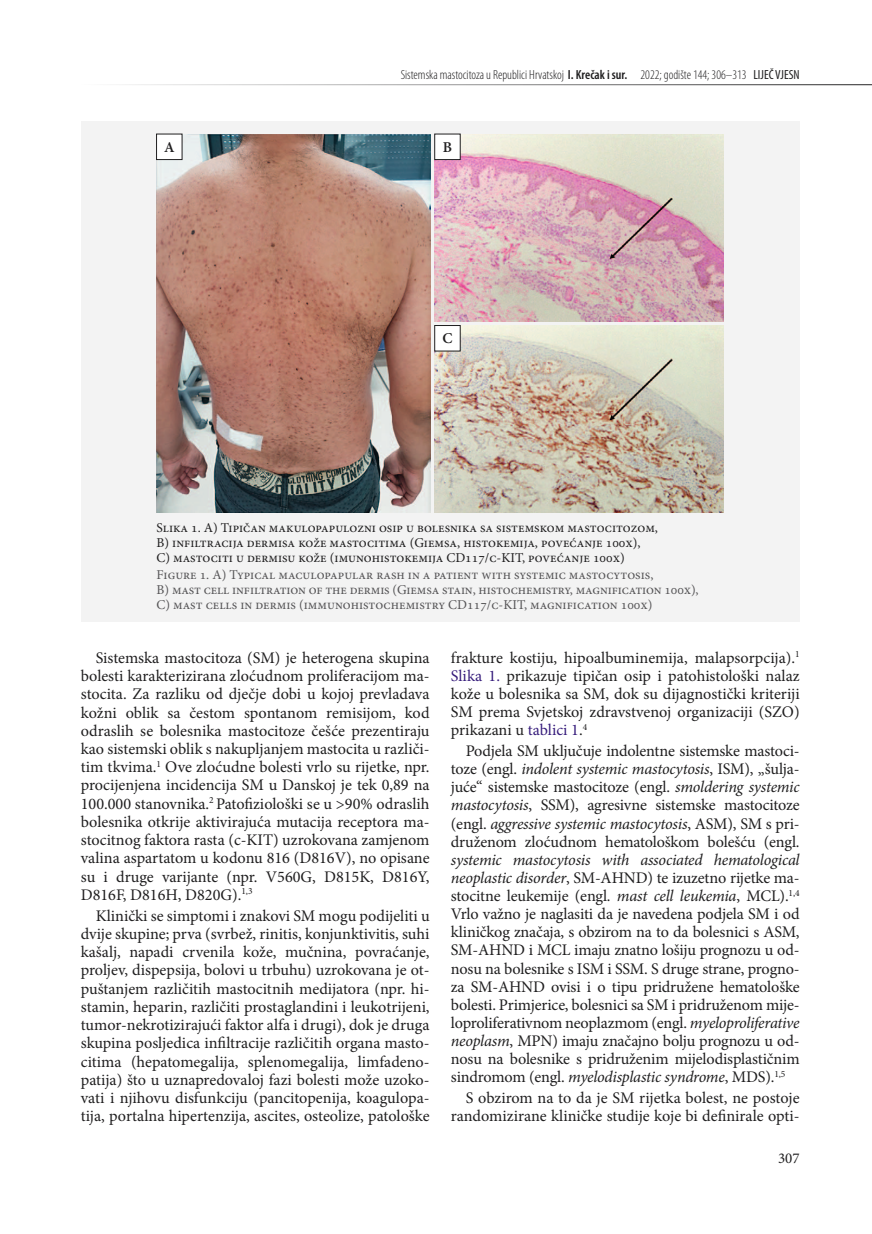
<style>
.page{position:relative;width:872px;height:1234px;background:#fff}
.page>*{position:absolute;margin:0;border:0;box-sizing:border-box;transform-origin:0 0}
.t1{font:16.2px/18.1px "Minion Pro";color:#1f1e1f;text-align:justify}
.t2{font:15px "Minion Pro";color:#1f1e1f}
.t3{font:600 15px "Minion Pro";color:#1f1e1f}
.t4{font:13.5px/15px "Minion Pro";letter-spacing:-.005em;color:#565557}
.t5{font:13.5px/15px "Minion Pro";color:#1f1e1f}
.t6{font:300 condensed 13.2px "Myriad Pro";color:#1f1e1f}
.s1{font-weight:600}
.s2{font-weight:400}
.s3{color:#371d7c}
.s4{font-style:italic}
</style>
<div class="page">
<hr style="left:81px;top:84px;width:791px;height:1px;background:#1f1e1f">
<div style="left:81px;top:121px;width:718px;height:500px;background:#f3f3f3"></div>
<img style="left:156px;top:134px;width:274px;height:378px">
<img style="left:435px;top:134px;width:289px;height:187px">
<img style="left:435px;top:325px;width:289px;height:187px">
<div style="left:435px;top:134px;width:25px;height:25px;background:#fff"></div>
<div style="left:434px;top:134px;width:26px;height:26px;border:1px solid #1f1e1f"></div>
<div style="left:435px;top:325px;width:25px;height:26px;background:#fff"></div>
<div style="left:434px;top:325px;width:26px;height:26px;border:1px solid #1f1e1f"></div>
<div style="left:156px;top:134px;width:26px;height:25px;background:#fff"></div>
<div style="left:156px;top:134px;width:26px;height:26px;border:1px solid #1f1e1f"></div>
<p class="t3" style="left:164px;top:136px;width:12px">A</p>
<p class="t6" style="left:401px;top:67px;width:400px">Sistemska mastocitoza u Republici Hrvatskoj <span class="s1">I. Krečak i sur.</span> 2022; godište 144; 306–313 <span class="s2">LIJEČ VJESN</span></p>
<p class="t3" style="left:443px;top:136px;width:11px">B</p>
<p class="t3" style="left:442px;top:328px;width:12px">C</p>
<p class="t5" style="left:156px;top:520px;width:503px">Slika 1. A) Tipičan makulopapulozni osip u bolesnika sa sistemskom mastocitozom,<br>B) infiltracija dermisa kože mastocitima (Giemsa, histokemija, povećanje 100x),<br>C) mastociti u dermisu kože (imunohistokemija CD117/c-KIT, povećanje 100x)</p>
<p class="t4" style="left:156px;top:567px;width:543px">Figure 1. A) Typical maculopapular rash in a patient with systemic mastocytosis,<br>B) mast cell infiltration of the dermis (Giemsa stain, histochemistry, magnification 100x),<br>C) mast cells in dermis (immunohistochemistry CD117/c-KIT, magnification 100x)</p>
<p class="t1" style="left:81px;top:648px;width:350px;text-indent:15px">Sistemska mastocitoza (SM) je heterogena skupina bolesti karakterizirana zloćudnom proliferacijom ma&shy;stocita. Za razliku od dječje dobi u kojoj prevladava kožni oblik sa čestom spontanom remisijom, kod odraslih se bolesnika mastocitoze češće prezentiraju kao sistemski oblik s nakupljanjem mastocita u različi&shy;tim tkvima.<sup>1</sup> Ove zloćudne bolesti vrlo su rijetke, npr. procijenjena incidencija SM u Danskoj je tek 0,89 na 100.000 stanovnika.<sup>2</sup> Patofiziološki se u &gt;90% odraslih bolesnika otkrije aktivirajuća mutacija receptora ma&shy;stocitnog faktora rasta (c-KIT) uzrokovana zamjenom valina aspartatom u kodonu 816 (D816V), no opisane su i druge varijante (npr. V560G, D815K, D816Y, D816F, D816H, D820G).<sup>1,3</sup></p>
<p class="t1" style="left:81px;top:906px;width:350px;text-indent:15px">Klinički se simptomi i znakovi SM mogu podijeliti u dvije skupine; prva (svrbež, rinitis, konjunktivitis, suhi kašalj, napadi crvenila kože, mučnina, povraćanje, proljev, dispepsija, bolovi u trbuhu) uzrokovana je ot&shy;puštanjem različitih mastocitnih medijatora (npr. hi&shy;stamin, heparin, različiti prostaglandini i leukotrijeni, tumor-nekrotizirajući faktor alfa i drugi), dok je druga skupina posljedica infiltracije različitih organa masto&shy;citima (hepatomegalija, splenomegalija, limfadeno&shy;patija) što u uznapredovaloj fazi bolesti može uzoko&shy;vati i njihovu disfunkciju (pancitopenija, koagulopa&shy;tija, portalna hipertenzija, ascites, osteolize, patološke</p>
<p class="t1" style="left:451px;top:648px;width:350px">frakture kostiju, hipoalbuminemija, malapsorpcija).<sup>1<br></sup><span class="s3">Slika 1.</span> prikazuje tipičan osip i patohistološki nalaz kože u bolesnika sa SM, dok su dijagnostički kriteriji SM prema Svjetskoj zdravstvenoj organizaciji (SZO) prikazani u <span class="s3">tablici 1</span>.<sup>4</sup></p>
<p class="t1" style="left:451px;top:741px;width:350px;text-indent:15px">Podjela SM uključuje indolentne sistemske mastoci&shy;toze (engl. <span class="s4">indolent systemic mastocytosis</span>, ISM), „šulja&shy;juće“ sistemske mastocitoze (engl. <span class="s4">smoldering systemic mastocytosis</span>, SSM), agresivne sistemske mastocitoze (engl. <span class="s4">aggressive systemic mastocytosis</span>, ASM), SM s pri&shy;druženom zloćudnom hematološkom bolešću (engl.</p>
<p class="t1" style="left:451px;top:850px;width:350px"><span class="s4">systemic mastocytosis with associated hematological neoplastic disorder</span>, SM-AHND) te izuzetno rijetke ma&shy;stocitne leukemije (engl. <span class="s4">mast cell leukemia</span>, MCL).<sup>1,4<br></sup>Vrlo važno je naglasiti da je navedena podjela SM i od kliničkog značaja, s obzirom na to da bolesnici s ASM, SM-AHND i MCL imaju znatno lošiju prognozu u od&shy;nosu na bolesnike s ISM i SSM. S druge strane, progno&shy;za SM-AHND ovisi i o tipu pridružene hematološke bolesti. Primjerice, bolesnici sa SM i pridruženom mije&shy;loproliferativnom neoplazmom (engl. <span class="s4">myeloproliferative neoplasm</span>, MPN) imaju značajno bolju prognozu u od&shy;nosu na bolesnike s pridruženim mijelodisplastičnim sindromom (engl. <span class="s4">myelodisplastic syndrome</span>, MDS).<sup>1,5</sup></p>
<p class="t1" style="left:451px;top:1088px;width:350px;text-align:right">S obzirom na to da je SM rijetka bolest, ne postoje randomizirane kliničke studije koje bi definirale opti-</p>
<p class="t2" style="left:778px;top:1147px;width:23px">307</p>
</div>
